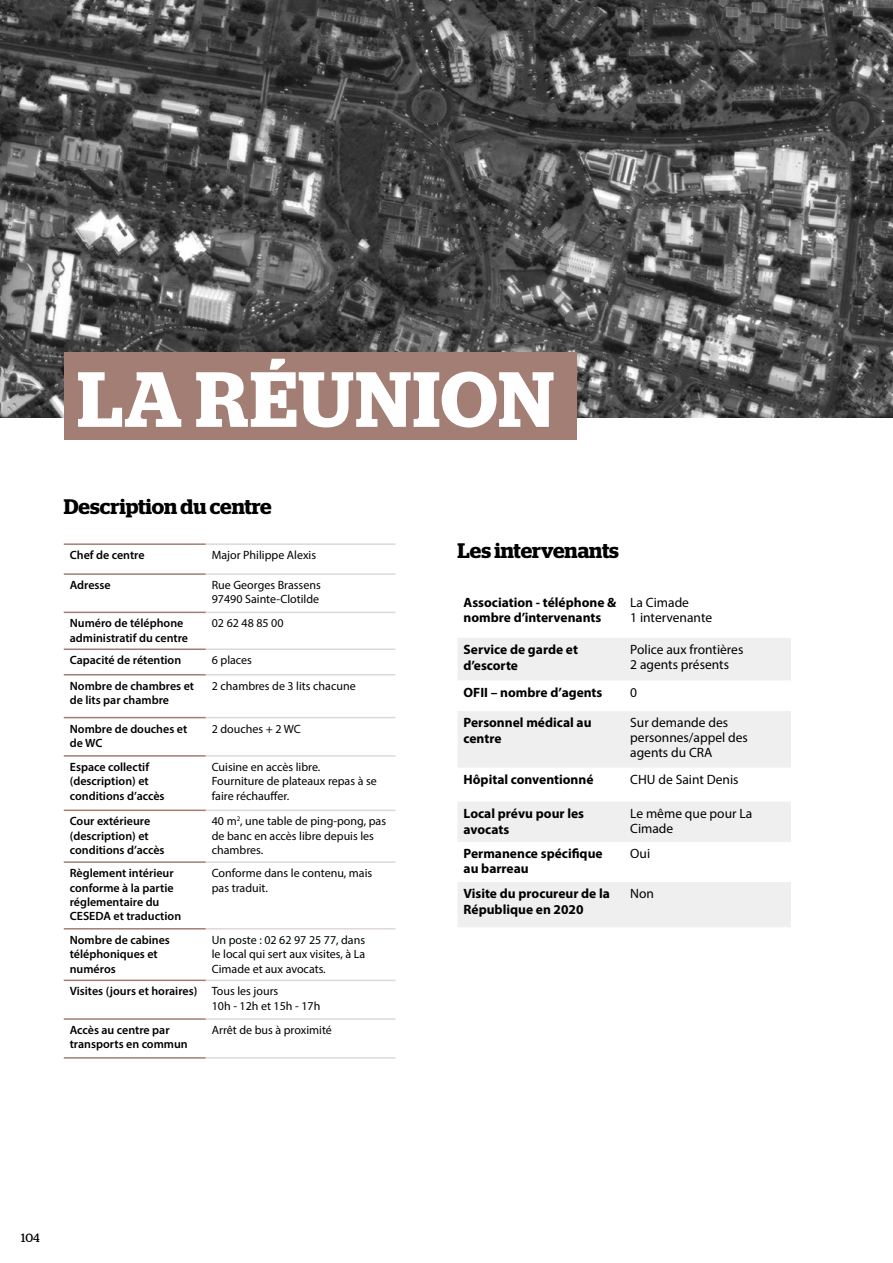
<style>
.page{position:relative;width:893px;height:1263px;background:#fff}
.page>*{position:absolute;margin:0;border:0;box-sizing:border-box;transform-origin:0 0}
.t1{font:600 78px "Stag";letter-spacing:.02em;color:#fff}
.t2{font:600 21px "Stag";color:#000}
.t3{font:700 13.5px/16.2px "Myriad Pro";color:#000}
.t4{font:13.5px/15px "Myriad Pro";color:#000}
.t5{font:12px/14.4px "Myriad Pro";color:#000}
.t6{font:600 12px/14.4px "Myriad Pro";color:#000}
.t7{font:12px "Stag";color:#000}
.s1{font-weight:600}
</style>
<div class="page">
<img style="left:0;top:0;width:893px;height:418px">
<div style="left:64px;top:352px;width:513px;height:88px;background:#a37e74"></div>
<hr style="left:64px;top:543px;width:142px;height:2px;background:#a37e74">
<hr style="left:206px;top:543px;width:189px;height:2px;background:#dfd8d6">
<hr style="left:64px;top:573px;width:142px;height:2px;background:#a37e74">
<hr style="left:206px;top:573px;width:189px;height:2px;background:#dfd8d6">
<hr style="left:64px;top:612px;width:142px;height:1px;background:#a37e74">
<hr style="left:206px;top:612px;width:189px;height:1px;background:#dfd8d6">
<hr style="left:64px;top:648px;width:142px;height:2px;background:#a37e74">
<hr style="left:206px;top:648px;width:189px;height:2px;background:#dfd8d6">
<hr style="left:64px;top:674px;width:142px;height:1px;background:#a37e74">
<hr style="left:206px;top:674px;width:189px;height:1px;background:#dfd8d6">
<hr style="left:64px;top:717px;width:142px;height:1px;background:#a37e74">
<hr style="left:206px;top:717px;width:189px;height:1px;background:#dfd8d6">
<hr style="left:64px;top:755px;width:142px;height:2px;background:#a37e74">
<hr style="left:206px;top:755px;width:189px;height:2px;background:#dfd8d6">
<hr style="left:64px;top:809px;width:142px;height:2px;background:#a37e74">
<hr style="left:206px;top:809px;width:189px;height:2px;background:#dfd8d6">
<hr style="left:64px;top:861px;width:142px;height:2px;background:#a37e74">
<hr style="left:206px;top:861px;width:189px;height:2px;background:#dfd8d6">
<hr style="left:64px;top:928px;width:142px;height:1px;background:#a37e74">
<hr style="left:206px;top:928px;width:189px;height:1px;background:#dfd8d6">
<hr style="left:64px;top:979px;width:142px;height:2px;background:#a37e74">
<hr style="left:64px;top:1018px;width:142px;height:2px;background:#a37e74">
<hr style="left:64px;top:1057px;width:142px;height:2px;background:#a37e74">
<hr style="left:206px;top:979px;width:189px;height:2px;background:#dfd8d6">
<hr style="left:206px;top:1018px;width:189px;height:2px;background:#dfd8d6">
<hr style="left:206px;top:1057px;width:189px;height:2px;background:#dfd8d6">
<svg style="left:458px;top:638px;width:333px;height:289px;fill:#f0efef"></svg>
<h1 class="t1" style="left:77px;top:354px;width:479px">LA RÉUNION</h1>
<h2 class="t2" style="left:64px;top:494px;width:209px">Description du centre</h2>
<p class="t6" style="left:70px;top:548px;width:76px">Chef de centre</p>
<p class="t5" style="left:212px;top:548px;width:106px">Major Philippe Alexis</p>
<p class="t6" style="left:70px;top:577px;width:43px">Adresse</p>
<p class="t5" style="left:212px;top:578px;width:110px">Rue Georges Brassens<br>97490 Sainte-Clotilde</p>
<p class="t6" style="left:70px;top:616px;width:120px">Numéro de téléphone administratif du centre</p>
<p class="t5" style="left:212px;top:616px;width:73px">02 62 48 85 00</p>
<p class="t6" style="left:70px;top:653px;width:113px">Capacité de rétention</p>
<p class="t5" style="left:212px;top:653px;width:42px">6 places</p>
<p class="t6" style="left:70px;top:678px;width:126px">Nombre de chambres et de lits par chambre</p>
<p class="t5" style="left:212px;top:678px;width:145px">2 chambres de 3 lits chacune</p>
<p class="t6" style="left:70px;top:721px;width:119px">Nombre de douches et de WC</p>
<p class="t5" style="left:212px;top:721px;width:91px">2 douches + 2 WC</p>
<p class="t6" style="left:70px;top:759px;width:96px">Espace collectif (description) et conditions d’accès</p>
<p class="t5" style="left:212px;top:759px;width:166px">Cuisine en accès libre.<br>Fourniture de plateaux repas à se faire réchauffer.</p>
<p class="t6" style="left:70px;top:814px;width:96px">Cour extérieure (description) et conditions d’accès</p>
<p class="t5" style="left:212px;top:814px;width:176px">40 m<sup>2</sup>, une table de ping-pong, pas de banc en accès libre depuis les chambres.</p>
<p class="t6" style="left:70px;top:865px;width:113px">Règlement intérieur conforme à la partie réglementaire du<br>CESEDA et traduction</p>
<p class="t5" style="left:212px;top:866px;width:162px">Conforme dans le contenu, mais pas traduit.</p>
<p class="t6" style="left:70px;top:932px;width:102px">Nombre de cabines téléphoniques et numéros</p>
<p class="t5" style="left:212px;top:932px;width:155px;text-align:justify">Un poste : 02 62 97 25 77, dans le local qui sert aux visites, à La Cimade et aux avocats.</p>
<p class="t5" style="left:212px;top:984px;width:110px;text-indent:-142px"><span class="s1">Visites (jours et horaires)</span> Tous les jours<br>10h - 12h et 15h - 17h</p>
<p class="t6" style="left:70px;top:1022px;width:120px">Accès au centre par transports en commun</p>
<p class="t5" style="left:212px;top:1023px;width:122px">Arrêt de bus à proximité</p>
<h2 class="t2" style="left:458px;top:538px;width:163px">Les intervenants</h2>
<p class="t3" style="left:464px;top:595px;width:154px;line-height:15px">Association - téléphone &amp; nombre d’intervenants</p>
<p class="t4" style="left:630px;top:595px;width:83px">La Cimade<br>1 intervenante</p>
<p class="t3" style="left:464px;top:641px;width:116px">Service de garde et d’escorte</p>
<p class="t4" style="left:630px;top:642px;width:115px">Police aux frontières<br>2 agents présents</p>
<p class="t3" style="left:464px;top:683px;width:140px">OFII – nombre d’agents</p>
<p class="t4" style="left:630px;top:684px;width:8px">0</p>
<p class="t3" style="left:464px;top:714px;width:130px">Personnel médical au centre</p>
<p class="t4" style="left:630px;top:715px;width:119px">Sur demande des personnes/appel des agents du CRA</p>
<p class="t3" style="left:464px;top:771px;width:132px">Hôpital conventionné</p>
<p class="t4" style="left:630px;top:771px;width:110px">CHU de Saint Denis</p>
<p class="t3" style="left:464px;top:805px;width:122px">Local prévu pour les avocats</p>
<p class="t4" style="left:630px;top:805px;width:124px">Le même que pour La<br>Cimade</p>
<p class="t3" style="left:464px;top:845px;width:141px;line-height:15px">Permanence spécifique au barreau</p>
<p class="t4" style="left:630px;top:846px;width:21px">Oui</p>
<p class="t3" style="left:464px;top:885px;width:148px">Visite du procureur de la<br>République en 2020</p>
<p class="t4" style="left:630px;top:886px;width:25px">Non</p>
<p class="t7" style="left:21px;top:1230px;width:20px">104</p>
</div>
